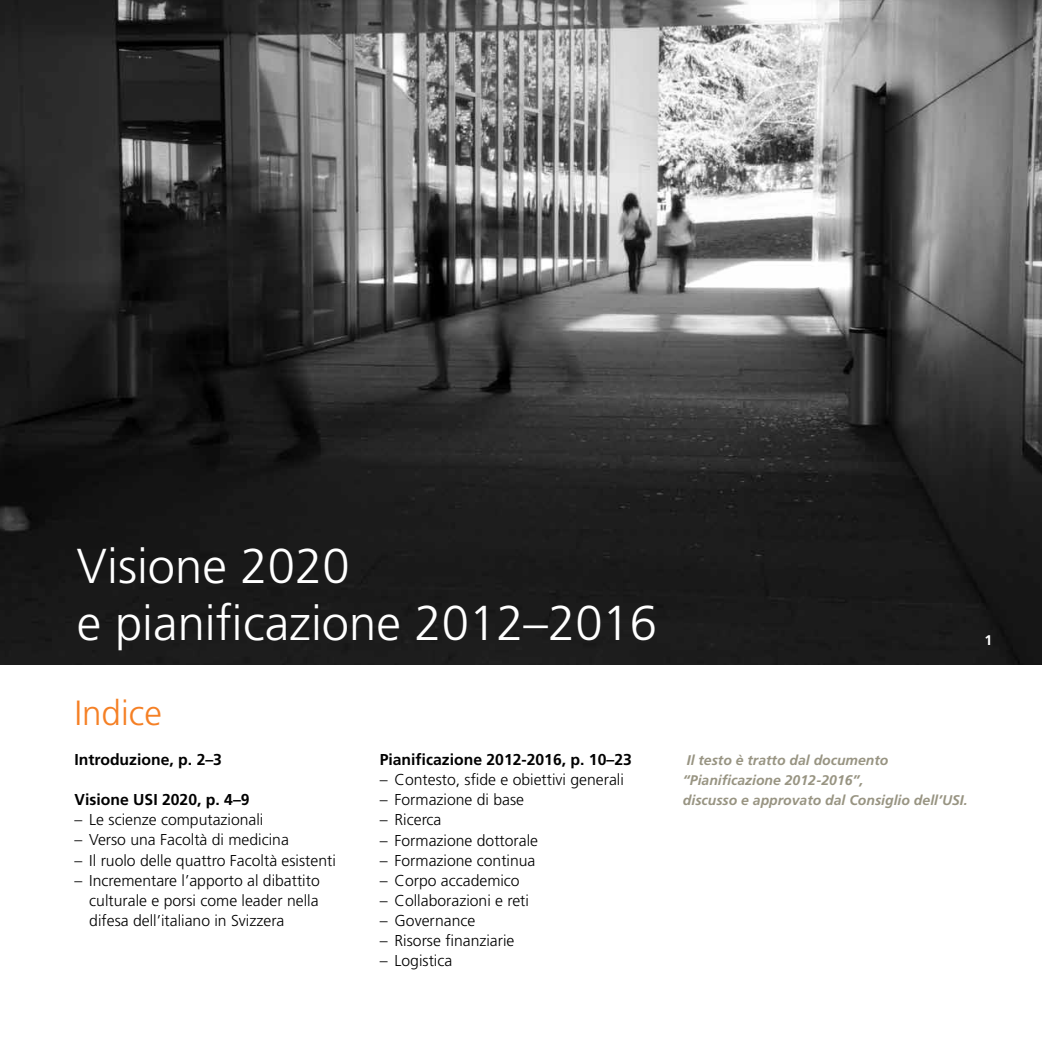
<style>
.page{position:relative;width:1042px;height:1042px;background:#fff}
.page>*{position:absolute;margin:0;border:0;box-sizing:border-box;transform-origin:0 0}
.t1{font:300 49px/57.8px "Frutiger";color:#fff}
.t2{font:300 35px "Frutiger LT Std";color:#f58025}
.t3{font:300 15.75px/20.1px "Frutiger";color:#000;text-align:justify}
.t4{font:700 15.75px "Frutiger";color:#000}
.t5{font:italic 700 14px/20.1px "Frutiger";color:#989482}
.t6{font:700 14px "Frutiger LT Std";color:#fff}
</style>
<div class="page">
<img style="left:0;top:0;width:1042px;height:664px">
<h1 class="t1" style="left:77px;top:537px;width:582px">Visione 2020<br>e pianificazione 2012–2016</h1>
<h2 class="t2" style="left:74px;top:693px;width:89px">Indice</h2>
<p class="t4" style="left:74px;top:750px;width:149px">Introduzione, p. 2–3</p>
<p class="t4" style="left:74px;top:790px;width:177px">Visione USI 2020, p. 4–9</p>
<p class="t3" style="left:74px;top:810px;width:190px">– Le scienze computazionali</p>
<p class="t3" style="left:74px;top:830px;width:216px">– Verso una Facoltà di medicina</p>
<p class="t3" style="left:74px;top:850px;width:263px">– Il ruolo delle quattro Facoltà esistenti</p>
<p class="t3" style="left:89px;top:870px;width:232px;text-indent:-15px">– Incrementare l’apporto al dibattito culturale e porsi come leader nella difesa dell’italiano in Svizzera</p>
<p class="t4" style="left:380px;top:750px;width:254px">Pianificazione 2012-2016, p. 10–23</p>
<p class="t3" style="left:380px;top:770px;width:246px">– Contesto, sfide e obiettivi generali</p>
<p class="t3" style="left:380px;top:790px;width:146px">– Formazione di base</p>
<p class="t3" style="left:380px;top:810px;width:63px">– Ricerca</p>
<p class="t3" style="left:380px;top:830px;width:160px">– Formazione dottorale</p>
<p class="t3" style="left:380px;top:850px;width:157px">– Formazione continua</p>
<p class="t3" style="left:380px;top:870px;width:142px">– Corpo accademico</p>
<p class="t3" style="left:380px;top:890px;width:151px">– Collaborazioni e reti</p>
<p class="t3" style="left:380px;top:911px;width:97px">– Governance</p>
<p class="t3" style="left:380px;top:931px;width:136px">– Risorse finanziarie</p>
<p class="t3" style="left:380px;top:951px;width:74px">– Logistica</p>
<p class="t6" style="left:984px;top:632px;width:9px">1</p>
<p class="t5" style="left:683px;top:750px;width:286px">Il testo è tratto dal documento “Pianificazione 2012-2016”,<br>discusso e approvato dal Consiglio dell’USI.</p>
</div>
